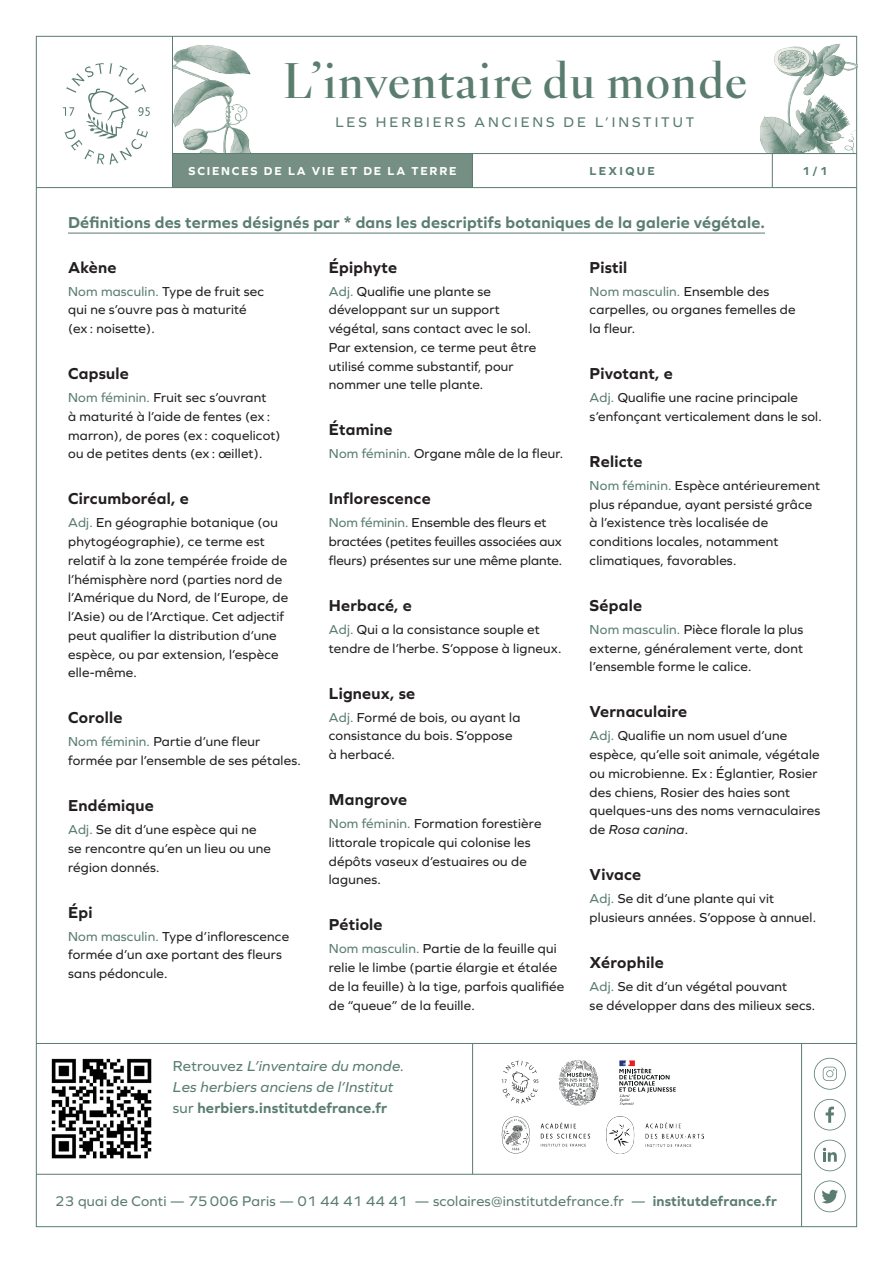
<style>
.page{position:relative;width:893px;height:1263px;background:#fff}
.page>*{position:absolute;margin:0;border:0;box-sizing:border-box;transform-origin:0 0}
.t1{font:48.9px "Institut De France";color:#5a7d6f}
.t2{font:700 16.5px "Graphie";letter-spacing:.015em;color:#231f20}
.t3{font:700 16.5px "Graphie";letter-spacing:.015em;color:#5a7d6f}
.t4{font:italic 15px/21px "Graphie";letter-spacing:.015em;color:#5a7d6f}
.t5{font:14.55px "Graphie";letter-spacing:.015em;color:#5a7d6f}
.t6{font:14.55px "Graphie";letter-spacing:.2em;color:#5a7d6f}
.t7{font:13.5px/18.8px "Graphie";letter-spacing:.015em;color:#231f20}
.t8{font:700 12px "Graphie";letter-spacing:.15em;color:#fff}
.t9{font:700 12px "Graphie";letter-spacing:.2em;color:#5a7d6f}
.s1{color:#5a7d6f}
.s2{font-style:italic}
.s3{font-style:normal}
.s4{font-weight:700;font-style:normal}
.s5{font-weight:700}
</style>
<div class="page">
<div style="left:173px;top:153px;width:300px;height:35px;background:#758f84"></div>
<img style="left:173px;top:45px;width:79px;height:108px">
<img style="left:760px;top:37px;width:97px;height:116px">
<hr style="left:172px;top:36px;width:1px;height:151px;background:#5a7d6f">
<hr style="left:472px;top:154px;width:1px;height:33px;background:#5a7d6f">
<hr style="left:772px;top:154px;width:1px;height:33px;background:#5a7d6f">
<hr style="left:173px;top:153px;width:684px;height:1px;background:#5a7d6f">
<hr style="left:36px;top:187px;width:821px;height:1px;background:#5a7d6f">
<svg style="left:63px;top:63px;width:87px;height:101px"></svg>
<hr style="left:68px;top:233px;width:697px;height:1px;background:#5a7d6f">
<svg style="left:814px;top:1058px;width:32px;height:32px"></svg>
<svg style="left:814px;top:1099px;width:32px;height:31px"></svg>
<svg style="left:814px;top:1140px;width:32px;height:31px"></svg>
<svg style="left:814px;top:1180px;width:32px;height:32px"></svg>
<hr style="left:36px;top:1043px;width:821px;height:1px;background:#5a7d6f">
<hr style="left:36px;top:1174px;width:766px;height:1px;background:#5a7d6f">
<hr style="left:472px;top:1044px;width:1px;height:130px;background:#5a7d6f">
<hr style="left:801px;top:1044px;width:1px;height:183px;background:#5a7d6f">
<img style="left:51px;top:1058px;width:101px;height:101px">
<svg style="left:502px;top:1060px;width:36px;height:43px"></svg>
<svg style="left:619px;top:1060px;width:57px;height:45px"></svg>
<svg style="left:559px;top:1060px;width:40px;height:46px"></svg>
<svg style="left:502px;top:1116px;width:88px;height:37px"></svg>
<img style="left:606px;top:1116px;width:98px;height:37px">
<h1 class="t1" style="left:282px;top:49px;width:466px">L’inventaire du monde</h1>
<p class="t6" style="left:335px;top:113px;width:360px">LES HERBIERS ANCIENS DE L’INSTITUT</p>
<p class="t8" style="left:188px;top:164px;width:270px">SCIENCES DE LA VIE ET DE LA TERRE</p>
<p class="t9" style="left:589px;top:164px;width:67px">LEXIQUE</p>
<p class="t9" style="left:802px;top:164px;width:27px">1/1</p>
<p class="t3" style="left:68px;top:213px;width:698px">Définitions des termes désignés par * dans les descriptifs botaniques de la galerie végétale.</p>
<p class="t2" style="left:68px;top:257px;width:50px">Akène</p>
<p class="t7" style="left:68px;top:281px;width:198px"><span class="s1">Nom masculin.</span> Type de fruit sec qui ne s’ouvre pas à maturité (ex : noisette).</p>
<p class="t2" style="left:68px;top:364px;width:62px">Capsule</p>
<p class="t7" style="left:68px;top:388px;width:214px"><span class="s1">Nom féminin.</span> Fruit sec s’ouvrant<br>à maturité à l’aide de fentes (ex : marron), de pores (ex : coquelicot) ou de petites dents (ex : œillet).</p>
<p class="t2" style="left:68px;top:489px;width:122px">Circumboréal, e</p>
<p class="t7" style="left:68px;top:513px;width:222px"><span class="s1">Adj.</span> En géographie botanique (ou phytogéographie), ce terme est relatif à la zone tempérée froide de l’hémisphère nord (parties nord de l’Amérique du Nord, de l’Europe, de l’Asie) ou de l’Arctique. Cet adjectif peut qualifier la distribution d’une espèce, ou par extension, l’espèce elle-même.</p>
<p class="t2" style="left:68px;top:708px;width:56px">Corolle</p>
<p class="t7" style="left:68px;top:732px;width:234px"><span class="s1">Nom féminin.</span> Partie d’une fleur formée par l’ensemble de ses pétales.</p>
<p class="t2" style="left:68px;top:796px;width:87px">Endémique</p>
<p class="t7" style="left:68px;top:820px;width:204px"><span class="s1">Adj.</span> Se dit d’une espèce qui ne se rencontre qu’en un lieu ou une région donnés.</p>
<p class="t2" style="left:68px;top:902px;width:26px">Épi</p>
<p class="t7" style="left:68px;top:926px;width:223px"><span class="s1">Nom masculin.</span> Type d’inflorescence formée d’un axe portant des fleurs sans pédoncule.</p>
<p class="t2" style="left:329px;top:257px;width:70px">Épiphyte</p>
<p class="t7" style="left:329px;top:281px;width:209px"><span class="s1">Adj.</span> Qualifie une plante se développant sur un support végétal, sans contact avec le sol.<br>Par extension, ce terme peut être utilisé comme substantif, pour nommer une telle plante.</p>
<p class="t2" style="left:329px;top:420px;width:65px">Étamine</p>
<p class="t7" style="left:329px;top:444px;width:236px"><span class="s1">Nom féminin.</span> Organe mâle de la fleur.</p>
<p class="t2" style="left:329px;top:489px;width:103px">Inflorescence</p>
<p class="t7" style="left:329px;top:513px;width:235px"><span class="s1">Nom féminin.</span> Ensemble des fleurs et bractées (petites feuilles associées aux fleurs) présentes sur une même plante.</p>
<p class="t2" style="left:329px;top:596px;width:85px">Herbacé, e</p>
<p class="t7" style="left:329px;top:620px;width:234px"><span class="s1">Adj.</span> Qui a la consistance souple et tendre de l’herbe. S’oppose à ligneux.</p>
<p class="t2" style="left:329px;top:683px;width:88px">Ligneux, se</p>
<p class="t7" style="left:329px;top:707px;width:193px"><span class="s1">Adj.</span> Formé de bois, ou ayant la consistance du bois. S’oppose à herbacé.</p>
<p class="t2" style="left:329px;top:790px;width:80px">Mangrove</p>
<p class="t7" style="left:329px;top:814px;width:214px"><span class="s1">Nom féminin.</span> Formation forestière littorale tropicale qui colonise les dépôts vaseux d’estuaires ou de lagunes.</p>
<p class="t2" style="left:329px;top:915px;width:55px">Pétiole</p>
<p class="t7" style="left:329px;top:939px;width:237px"><span class="s1">Nom masculin.</span> Partie de la feuille qui relie le limbe (partie élargie et étalée de la feuille) à la tige, parfois qualifiée de “queue” de la feuille.</p>
<p class="t2" style="left:590px;top:257px;width:39px">Pistil</p>
<p class="t7" style="left:590px;top:281px;width:207px"><span class="s1">Nom masculin.</span> Ensemble des carpelles, ou organes femelles de la fleur.</p>
<p class="t2" style="left:590px;top:364px;width:85px">Pivotant, e</p>
<p class="t7" style="left:590px;top:388px;width:234px"><span class="s1">Adj.</span> Qualifie une racine principale s’enfonçant verticalement dans le sol.</p>
<p class="t2" style="left:590px;top:452px;width:54px">Relicte</p>
<p class="t7" style="left:590px;top:476px;width:232px"><span class="s1">Nom féminin.</span> Espèce antérieurement plus répandue, ayant persisté grâce à l’existence très localisée de conditions locales, notamment climatiques, favorables.</p>
<p class="t2" style="left:590px;top:596px;width:54px">Sépale</p>
<p class="t7" style="left:590px;top:620px;width:215px;text-align:justify"><span class="s1">Nom masculin.</span> Pièce florale la plus externe, généralement verte, dont l’ensemble forme le calice.</p>
<p class="t2" style="left:590px;top:702px;width:99px">Vernaculaire</p>
<p class="t7" style="left:590px;top:726px;width:232px"><span class="s1">Adj.</span> Qualifie un nom usuel d’une espèce, qu’elle soit animale, végétale ou microbienne. Ex : Églantier, Rosier des chiens, Rosier des haies sont quelques-uns des noms vernaculaires de <span class="s2">Rosa canina</span>.</p>
<p class="t2" style="left:590px;top:865px;width:53px">Vivace</p>
<p class="t7" style="left:590px;top:889px;width:228px"><span class="s1">Adj.</span> Se dit d’une plante qui vit plusieurs années. S’oppose à annuel.</p>
<p class="t2" style="left:590px;top:953px;width:76px">Xérophile</p>
<p class="t7" style="left:590px;top:977px;width:227px"><span class="s1">Adj.</span> Se dit d’un végétal pouvant<br>se développer dans des milieux secs.</p>
<p class="t4" style="left:173px;top:1055px;width:233px"><span class="s3">Retrouvez</span> L’inventaire du monde.<br>Les herbiers anciens de l’Institut <span class="s3">sur</span> <span class="s4">herbiers.institutdefrance.fr</span></p>
<p class="t5" style="left:55px;top:1193px;width:723px">23 quai de Conti — 75006 Paris — 01 44 41 44 41 — scolaires@institutdefrance.fr — <span class="s5">institutdefrance.fr</span></p>
</div>
